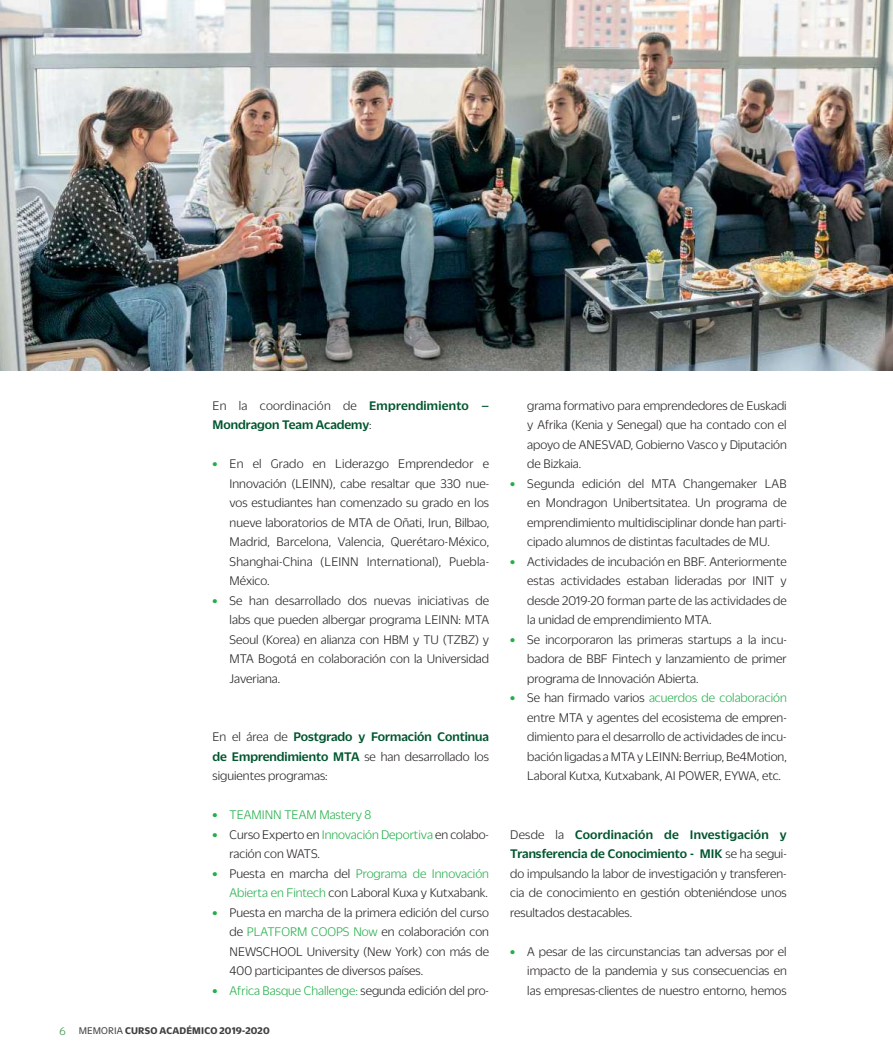
<style>
.page{position:relative;width:893px;height:1063px;background:#fff}
.page>*{position:absolute;margin:0;border:0;box-sizing:border-box;transform-origin:0 0}
.t1{font:300 13.5px/19.5px "Duplicate Sans";color:#231f20;text-align:justify}
.t2{font:300 13.5px "Duplicate Sans";color:#22ae49}
.t3{font:500 13.5px/19.5px "Duplicate Sans";color:#00562e}
.t4{font:700 10.5px "Duplicate Sans";letter-spacing:.015em;color:#404041}
.s1{font-weight:300;color:#231f20}
.s2{font-weight:800;color:#22ae49}
.s3{font-weight:500;color:#00562e}
.s4{font-weight:800}
.s5{color:#22ae49}
.s6{color:#231f20}
.s7{font-family:"Duplicate Slab";font-weight:300;font-size:12px;color:#2b903c}
.s8{font-weight:400}
</style>
<div class="page">
<img style="left:0;top:0;width:893px;height:370px">
<p class="t3" style="left:213px;top:396px;width:278px"><span class="s1">En la coordinación de</span> Emprendimiento –<br>Mondragon Team Academy<span class="s1">:</span></p>
<p class="t1" style="left:230px;top:455px;width:261px;text-indent:-17px"><span class="s2">•</span> En el Grado en Liderazgo Emprendedor e Innovación (LEINN), cabe resaltar que 330 nue&shy;vos estudiantes han comenzado su grado en los nueve laboratorios de MTA de Oñati, Irun, Bilbao, Madrid, Barcelona, Valencia, Querétaro-México, Shanghai-China (LEINN International), Puebla-México.</p>
<p class="t1" style="left:230px;top:591px;width:261px;text-indent:-17px"><span class="s2">•</span> Se han desarrollado dos nuevas iniciativas de labs que pueden albergar programa LEINN: MTA Seoul (Korea) en alianza con HBM y TU (TZBZ) y MTA Bogotá en colaboración con la Universidad Javeriana.</p>
<p class="t1" style="left:213px;top:728px;width:278px">En el área de <span class="s3">Postgrado y Formación Continua de Emprendimiento MTA</span> se han desarrollado los siguientes programas:</p>
<p class="t2" style="left:213px;top:810px;width:160px"><span class="s4">•</span> TEAMINN TEAM Mastery 8</p>
<p class="t1" style="left:230px;top:825px;width:261px;text-indent:-17px"><span class="s2">•</span> Curso Experto en <span class="s5">Innovación Deportiva</span> en colabo&shy;ración con WATS.</p>
<p class="t1" style="left:213px;top:864px;width:278px;text-align:right"><span class="s2">•</span> Puesta en marcha del <span class="s5">Programa de Innovación<br>Abierta en Fintech</span> con Laboral Kuxa y Kutxabank.</p>
<p class="t1" style="left:230px;top:903px;width:261px;text-indent:-17px"><span class="s2">•</span> Puesta en marcha de la primera edición del curso de <span class="s5">PLATFORM COOPS Now</span> en colaboración con NEWSCHOOL University (New York) con más de 400 participantes de diversos países.</p>
<p class="t2" style="left:213px;top:986px;width:278px"><span class="s4">•</span> Africa Basque Challenge: <span class="s6">segunda edición del pro-</span></p>
<p class="t4" style="left:59px;top:1027px;width:212px"><span class="s7">6</span> <span class="s8">MEMORIA</span> CURSO ACADÉMICO 2019-2020</p>
<p class="t1" style="left:527px;top:396px;width:261px">grama formativo para emprendedores de Euskadi y Afrika (Kenia y Senegal) que ha contado con el apoyo de ANESVAD, Gobierno Vasco y Diputación de Bizkaia.</p>
<p class="t1" style="left:527px;top:474px;width:261px;text-indent:-17px"><span class="s2">•</span> Segunda edición del MTA Changemaker LAB en Mondragon Unibertsitatea. Un programa de emprendimiento multidisciplinar donde han parti&shy;cipado alumnos de distintas facultades de MU.</p>
<p class="t1" style="left:527px;top:552px;width:261px;text-indent:-17px"><span class="s2">•</span> Actividades de incubación en BBF. Anteriormente estas actividades estaban lideradas por INIT y desde 2019-20 forman parte de las actividades de la unidad de emprendimiento MTA.</p>
<p class="t1" style="left:527px;top:630px;width:261px;text-indent:-17px"><span class="s2">•</span> Se incorporaron las primeras startups a la incu&shy;badora de BBF Fintech y lanzamiento de primer programa de Innovación Abierta.</p>
<p class="t1" style="left:527px;top:689px;width:261px;text-indent:-17px"><span class="s2">•</span> Se han firmado varios <span class="s5">acuerdos de colaboración </span>entre MTA y agentes del ecosistema de empren&shy;dimiento para el desarrollo de actividades de incu&shy;bación ligadas a MTA y LEINN: Berriup, Be4Motion, Laboral Kutxa, Kutxabank, AI POWER, EYWA, etc.</p>
<p class="t1" style="left:510px;top:825px;width:278px">Desde la <span class="s3">Coordinación de Investigación y Transferencia de Conocimiento - MIK</span> se ha segui&shy;do impulsando la labor de investigación y transferen&shy;cia de conocimiento en gestión obteniéndose unos resultados destacables.</p>
<p class="t1" style="left:527px;top:942px;width:261px;text-indent:-17px"><span class="s2">•</span> A pesar de las circunstancias tan adversas por el impacto de la pandemia y sus consecuencias en las empresas-clientes de nuestro entorno, hemos</p>
</div>
